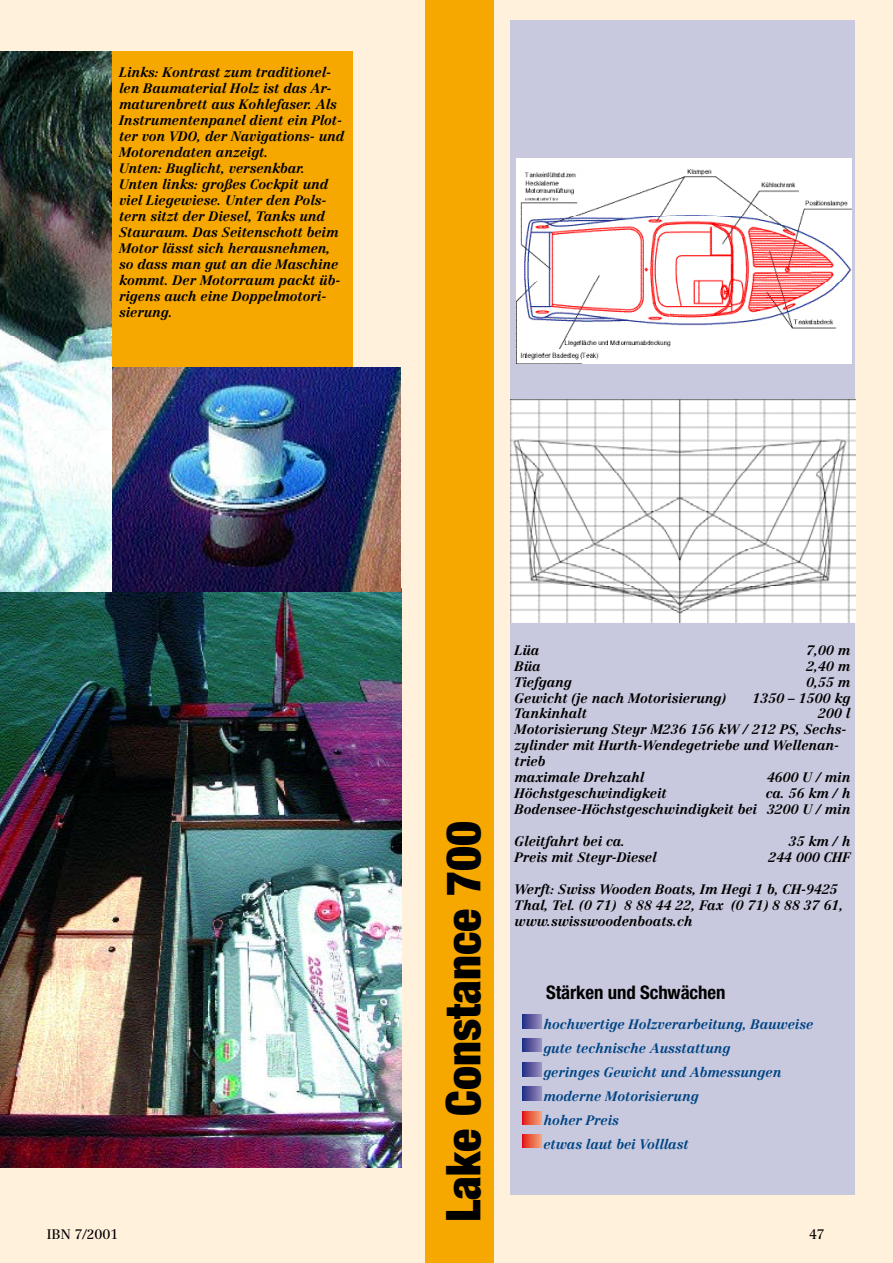
<style>
.page{position:relative;width:893px;height:1263px;background:#fff}
.page>*{position:absolute;margin:0;border:0;box-sizing:border-box;transform-origin:0 0}
.t1{font:900 condensed 48px "Helvetica Neue";color:#000}
.t2{font:700 condensed 18.75px "Helvetica Neue";letter-spacing:-.005em;color:#000}
.t3{font:italic 700 13.5px/15.9px "Centennial";letter-spacing:-.005em;color:#000}
.t4{font:italic 700 13.5px/24px "Centennial";letter-spacing:-.005em;color:#004484}
.t5{font:13.5px "Centennial";color:#000}
</style>
<div class="page">
<div style="left:468px;top:0;width:425px;height:1263px;background:#fff1db"></div>
<div style="left:510px;top:20px;width:345px;height:1175px;background:#c8c9de"></div>
<div style="left:0;top:0;width:425px;height:1263px;background:#fff1db"></div>
<div style="left:425px;top:0;width:68px;height:1263px;background:#f6a800"></div>
<img style="left:0;top:589px;width:401px;height:578px">
<img style="left:510px;top:400px;width:345px;height:223px">
<div style="left:111px;top:51px;width:242px;height:317px;background:#f6a800"></div>
<svg style="left:522px;top:1015px;width:20px;height:13px"></svg>
<svg style="left:522px;top:1038px;width:20px;height:14px"></svg>
<svg style="left:522px;top:1063px;width:20px;height:13px"></svg>
<svg style="left:522px;top:1134px;width:20px;height:14px"></svg>
<svg style="left:522px;top:1111px;width:20px;height:13px"></svg>
<svg style="left:522px;top:1087px;width:20px;height:13px"></svg>
<img style="left:112px;top:368px;width:289px;height:223px">
<img style="left:0;top:51px;width:111px;height:540px">
<img style="left:516px;top:158px;width:335px;height:205px">
<p class="t3" style="left:119px;top:64px;width:227px">Links: Kontrast zum traditionel&shy;len Baumaterial Holz ist das Ar&shy;maturenbrett aus Kohlefaser. Als<br>Instrumentenpanel dient ein Plot&shy;ter von VDO, der Navigations- und<br>Motorendaten anzeigt.<br>Unten: Buglicht, versenkbar.<br>Unten links: großes Cockpit und viel Liegewiese. Unter den Pols&shy;tern sitzt der Diesel, Tanks und<br>Stauraum. Das Seitenschott beim<br>Motor lässt sich herausnehmen, so dass man gut an die Maschine kommt. Der Motorraum packt üb&shy;rigens auch eine Doppelmotori&shy;sierung.</p>
<h1 class="t1" style="left:434px;top:1222px;width:402px;rotate:-90deg">Lake Constance 700</h1>
<p class="t3" style="left:514px;top:642px;width:26px">Lüa</p>
<p class="t3" style="left:806px;top:642px;width:46px">7,00 m</p>
<p class="t3" style="left:514px;top:658px;width:28px">Büa</p>
<p class="t3" style="left:806px;top:658px;width:46px">2,40 m</p>
<p class="t3" style="left:514px;top:674px;width:59px">Tiefgang</p>
<p class="t3" style="left:806px;top:674px;width:46px">0,55 m</p>
<p class="t3" style="left:514px;top:690px;width:213px">Gewicht (je nach Motorisierung)</p>
<p class="t3" style="left:753px;top:690px;width:99px">1350 – 1500 kg</p>
<p class="t3" style="left:514px;top:705px;width:74px">Tankinhalt</p>
<p class="t3" style="left:514px;top:705px;width:337px;text-indent:304px">200 l<br>Motorisierung Steyr M236 156 kW / 212 PS, Sechs&shy;zylinder mit Hurth-Wendegetriebe und Wellenan&shy;trieb<br>maximale Drehzahl</p>
<p class="t3" style="left:767px;top:769px;width:85px">4600 U / min</p>
<p class="t3" style="left:514px;top:785px;width:154px">Höchstgeschwindigkeit</p>
<p class="t3" style="left:514px;top:785px;width:337px;text-align:right">ca. 56 km / h<br>Bodensee-Höchstgeschwindigkeit bei 3200 U / min</p>
<p class="t3" style="left:515px;top:833px;width:112px">Gleitfahrt bei ca.</p>
<p class="t3" style="left:789px;top:833px;width:63px">35 km / h</p>
<p class="t3" style="left:515px;top:849px;width:144px">Preis mit Steyr-Diesel</p>
<p class="t3" style="left:768px;top:849px;width:84px">244 000 CHF</p>
<p class="t3" style="left:515px;top:881px;width:330px">Werft: Swiss Wooden Boats, Im Hegi 1 b, CH-9425<br>Thal, Tel. (0 71) 8 88 44 22, Fax (0 71) 8 88 37 61, www.swisswoodenboats.ch</p>
<h2 class="t2" style="left:546px;top:981px;width:181px">Stärken und Schwächen</h2>
<p class="t4" style="left:543px;top:1012px;width:271px">hochwertige Holzverarbeitung, Bauweise gute technische Ausstattung<br>geringes Gewicht und Abmessungen moderne Motorisierung<br>hoher Preis<br>etwas laut bei Volllast</p>
<p class="t5" style="left:47px;top:1226px;width:73px">IBN 7/2001</p>
<p class="t5" style="left:809px;top:1226px;width:17px">47</p>
</div>
